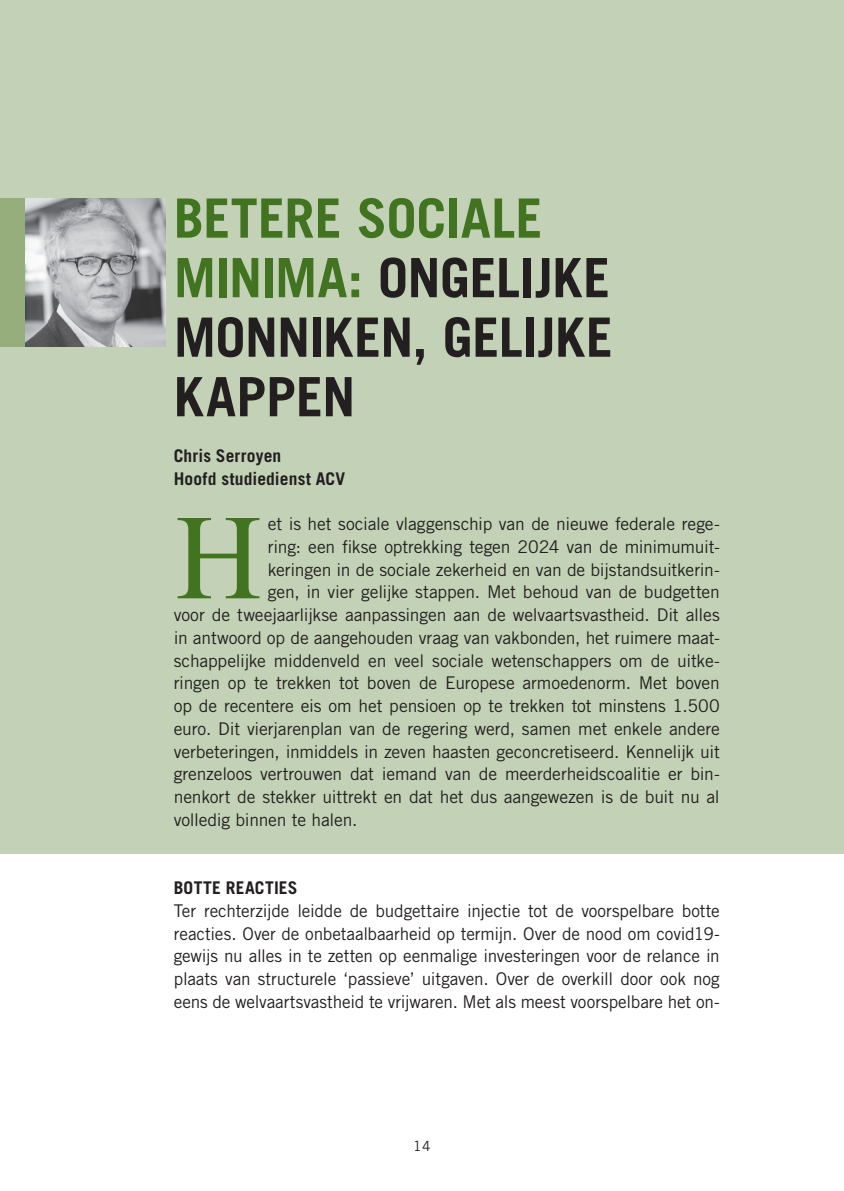
<style>
.page{position:relative;width:844px;height:1191px;background:#fff}
.page>*{position:absolute;margin:0;border:0;box-sizing:border-box;transform-origin:0 0}
.t1{font:116.9px "Times New Roman MT Std";color:#427321;scale:.93 1}
.t2{font:700 54.25px/59.5px "Trade Gothic LT Std";letter-spacing:-.01em;color:#231f20}
.t3{font:17.5px/22.8px "Trade Gothic LT Std";letter-spacing:-.01em;color:#231f20;text-align:justify}
.t4{font:700 17.5px/22.8px "Trade Gothic LT Std";letter-spacing:.01em;color:#231f20}
.t5{font:14px "Trade Gothic LT Std";color:#231f20}
.s1{color:#427321}
</style>
<div class="page">
<div style="left:0;top:0;width:843px;height:853px;background:#c3d2b6"></div>
<img style="left:25px;top:198px;width:141px;height:149px">
<div style="left:0;top:198px;width:25px;height:149px;background:#95ae7c"></div>
<h2 class="t2" style="left:174px;top:188px;width:440px"><span class="s1">BETERE SOCIALE<br>MINIMA:</span> ONGELIJKE<br>MONNIKEN, GELIJKE<br>KAPPEN</h2>
<p class="t4" style="left:174px;top:444px;width:173px">Chris Serroyen<br>Hoofd studiedienst ACV</p>
<h1 class="t1" style="left:174px;top:491px;width:98px">H</h1>
<p class="t3" style="left:268px;top:512px;width:453px">et is het sociale vlaggenschip van de nieuwe federale rege-</p>
<p class="t3" style="left:268px;top:535px;width:453px">ring: een fikse optrekking tegen 2024 van de minimumuit-</p>
<p class="t3" style="left:268px;top:558px;width:453px">keringen in de sociale zekerheid en van de bijstandsuitkerin-</p>
<p class="t3" style="left:268px;top:580px;width:453px">gen, in vier gelijke stappen. Met behoud van de budgetten</p>
<p class="t3" style="left:174px;top:603px;width:547px">voor de tweejaarlijkse aanpassingen aan de welvaartsvastheid. Dit alles</p>
<p class="t3" style="left:174px;top:626px;width:547px">in antwoord op de aangehouden vraag van vakbonden, het ruimere maat-</p>
<p class="t3" style="left:174px;top:649px;width:547px">schappelijke middenveld en veel sociale wetenschappers om de uitke-</p>
<p class="t3" style="left:174px;top:671px;width:547px">ringen op te trekken tot boven de Europese armoedenorm. Met boven</p>
<p class="t3" style="left:174px;top:694px;width:547px">op de recentere eis om het pensioen op te trekken tot minstens 1.500</p>
<p class="t3" style="left:174px;top:717px;width:547px">euro. Dit vierjarenplan van de regering werd, samen met enkele andere</p>
<p class="t3" style="left:174px;top:740px;width:547px">verbeteringen, inmiddels in zeven haasten geconcretiseerd. Kennelijk uit</p>
<p class="t3" style="left:174px;top:762px;width:547px">grenzeloos vertrouwen dat iemand van de meerderheidscoalitie er bin-</p>
<p class="t3" style="left:174px;top:785px;width:547px">nenkort de stekker uittrekt en dat het dus aangewezen is de buit nu al</p>
<p class="t3" style="left:174px;top:808px;width:185px">volledig binnen te halen.</p>
<p class="t4" style="left:174px;top:876px;width:125px">BOTTE REACTIES</p>
<p class="t3" style="left:174px;top:899px;width:547px">Ter rechterzijde leidde de budgettaire injectie tot de voorspelbare botte reacties. Over de onbetaalbaarheid op termijn. Over de nood om covid19- gewijs nu alles in te zetten op eenmalige investeringen voor de relance in plaats van structurele ‘passieve’ uitgaven. Over de overkill door ook nog eens de welvaartsvastheid te vrijwaren. Met als meest voorspelbare het on-</p>
<p class="t5" style="left:413px;top:1138px;width:19px">14</p>
</div>
